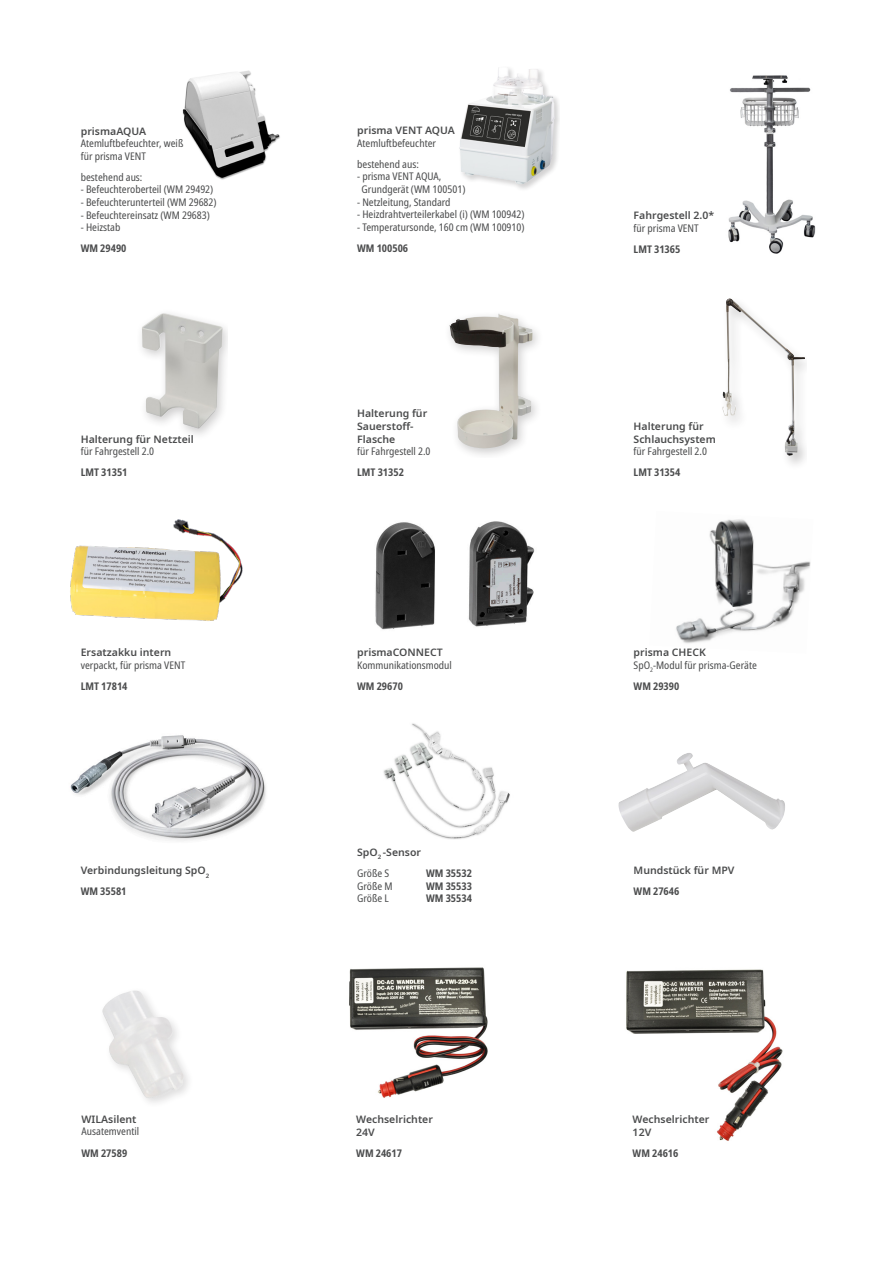
<style>
.page{position:relative;width:893px;height:1263px;background:#fff}
.page>*{position:absolute;margin:0;border:0;box-sizing:border-box;transform-origin:0 0}
.technische_Daten{font:condensed 10.5px/12.6px "Noto Sans";color:#4b4c4d}
.technische_Daten-2{font:600 10.5px/12.6px "Noto Sans";color:#4b4c4d}
.technische_Daten-3{font:700 condensed 10.5px "Noto Sans";color:#4b4c4d}
.s1{font-weight:600;font-stretch:normal}
.s2{font-weight:400;font-stretch:condensed}
</style>
<div class="page">
<img style="left:626px;top:969px;width:157px;height:172px">
<img style="left:383px;top:723px;width:127px;height:116px">
<img style="left:676px;top:519px;width:135px;height:125px">
<img style="left:375px;top:521px;width:160px;height:109px">
<img style="left:70px;top:519px;width:173px;height:102px">
<img style="left:70px;top:735px;width:196px;height:106px">
<img style="left:618px;top:753px;width:167px;height:79px">
<img style="left:728px;top:75px;width:88px;height:178px">
<img style="left:182px;top:70px;width:98px;height:110px">
<div style="left:458px;top:65px;width:102px;height:127px;background:#231f20;opacity:.2"></div>
<img style="left:459px;top:67px;width:97px;height:117px">
<div style="left:443px;top:309px;width:101px;height:148px;background:#231f20;opacity:.22"></div>
<img style="left:449px;top:313px;width:84px;height:135px">
<div style="left:135px;top:309px;width:92px;height:132px;background:#231f20;opacity:.22"></div>
<img style="left:142px;top:313px;width:81px;height:116px">
<div style="left:718px;top:296px;width:89px;height:174px;background:#231f20;opacity:.22"></div>
<img style="left:726px;top:298px;width:3px;height:85px">
<img style="left:349px;top:967px;width:139px;height:131px">
<img style="left:102px;top:990px;width:82px;height:108px">
<p class="technische_Daten" style="left:81px;top:125px;width:104px"><span class="s1">prismaAQUA<br></span>Atemluftbefeuchter, weiß für prisma VENT</p>
<p class="technische_Daten" style="left:81px;top:171px;width:63px">bestehend aus:</p>
<p class="technische_Daten" style="left:81px;top:184px;width:134px">- Befeuchteroberteil (WM 29492)</p>
<p class="technische_Daten" style="left:81px;top:196px;width:137px">- Befeuchterunterteil (WM 29682)</p>
<p class="technische_Daten" style="left:81px;top:209px;width:131px">- Befeuchtereinsatz (WM 29683)</p>
<p class="technische_Daten" style="left:81px;top:221px;width:41px">- Heizstab</p>
<p class="technische_Daten-3" style="left:81px;top:241px;width:47px">WM 29490</p>
<p class="technische_Daten-2" style="left:81px;top:433px;width:114px">Halterung für Netzteil <span class="s2">für Fahrgestell 2.0</span></p>
<p class="technische_Daten-3" style="left:81px;top:465px;width:48px">LMT 31351</p>
<p class="technische_Daten" style="left:81px;top:647px;width:106px"><span class="s1">Ersatzakku intern </span>verpackt, für prisma VENT</p>
<p class="technische_Daten-3" style="left:81px;top:679px;width:48px">LMT 17814</p>
<p class="technische_Daten-2" style="left:81px;top:864px;width:130px">Verbindungsleitung SpO<sub>2</sub></p>
<p class="technische_Daten-3" style="left:81px;top:884px;width:47px">WM 35581</p>
<p class="technische_Daten" style="left:82px;top:1113px;width:59px"><span class="s1">WILAsilent<br></span>Ausatemventil</p>
<p class="technische_Daten-3" style="left:82px;top:1145px;width:47px">WM 27589</p>
<p class="technische_Daten" style="left:357px;top:124px;width:99px"><span class="s1">prisma VENT AQUA<br></span>Atemluftbefeuchter</p>
<p class="technische_Daten" style="left:357px;top:158px;width:63px">bestehend aus:</p>
<p class="technische_Daten" style="left:362px;top:171px;width:105px;text-indent:-4px">- prisma VENT AQUA,<br>Grundgerät (WM 100501)</p>
<p class="technische_Daten" style="left:357px;top:196px;width:95px">- Netzleitung, Standard</p>
<p class="technische_Daten" style="left:357px;top:208px;width:169px">- Heizdrahtverteilerkabel (i) (WM 100942)</p>
<p class="technische_Daten" style="left:357px;top:221px;width:169px">- Temperatursonde, 160 cm (WM 100910)</p>
<p class="technische_Daten-3" style="left:357px;top:241px;width:53px">WM 100506</p>
<p class="technische_Daten-2" style="left:357px;top:407px;width:75px">Halterung für<br>Sauerstoff-<br>Flasche<br><span class="s2">für Fahrgestell 2.0</span></p>
<p class="technische_Daten-3" style="left:357px;top:465px;width:48px">LMT 31352</p>
<p class="technische_Daten" style="left:357px;top:646px;width:96px"><span class="s1">prismaCONNECT<br></span>Kommunikationsmodul</p>
<p class="technische_Daten-3" style="left:357px;top:678px;width:47px">WM 29670</p>
<p class="technische_Daten-2" style="left:357px;top:846px;width:65px">SpO<sub>2</sub> -Sensor</p>
<p class="technische_Daten" style="left:357px;top:867px;width:34px">Größe S</p>
<p class="technische_Daten-3" style="left:426px;top:866px;width:47px">WM 35532</p>
<p class="technische_Daten" style="left:357px;top:880px;width:37px">Größe M</p>
<p class="technische_Daten-3" style="left:426px;top:878px;width:47px">WM 35533</p>
<p class="technische_Daten" style="left:357px;top:892px;width:33px">Größe L</p>
<p class="technische_Daten-3" style="left:426px;top:891px;width:47px">WM 35534</p>
<p class="technische_Daten-2" style="left:356px;top:1113px;width:78px">Wechselrichter<br>24V</p>
<p class="technische_Daten-3" style="left:356px;top:1145px;width:47px">WM 24617</p>
<p class="technische_Daten-2" style="left:634px;top:210px;width:82px">Fahrgestell 2.0* <span class="s2">für prisma VENT</span></p>
<p class="technische_Daten-3" style="left:634px;top:242px;width:48px">LMT 31365</p>
<p class="technische_Daten-2" style="left:634px;top:420px;width:84px">Halterung für<br>Schlauchsystem <span class="s2">für Fahrgestell 2.0</span></p>
<p class="technische_Daten-3" style="left:634px;top:465px;width:48px">LMT 31354</p>
<p class="technische_Daten" style="left:634px;top:646px;width:125px"><span class="s1">prisma CHECK<br></span>SpO<sub>2</sub>-Modul für prisma-Geräte</p>
<p class="technische_Daten-3" style="left:634px;top:678px;width:47px">WM 29390</p>
<p class="technische_Daten-2" style="left:634px;top:864px;width:102px">Mundstück für MPV</p>
<p class="technische_Daten-3" style="left:634px;top:884px;width:47px">WM 27646</p>
<p class="technische_Daten-2" style="left:633px;top:1113px;width:78px">Wechselrichter<br>12V</p>
<p class="technische_Daten-3" style="left:633px;top:1145px;width:47px">WM 24616</p>
</div>
